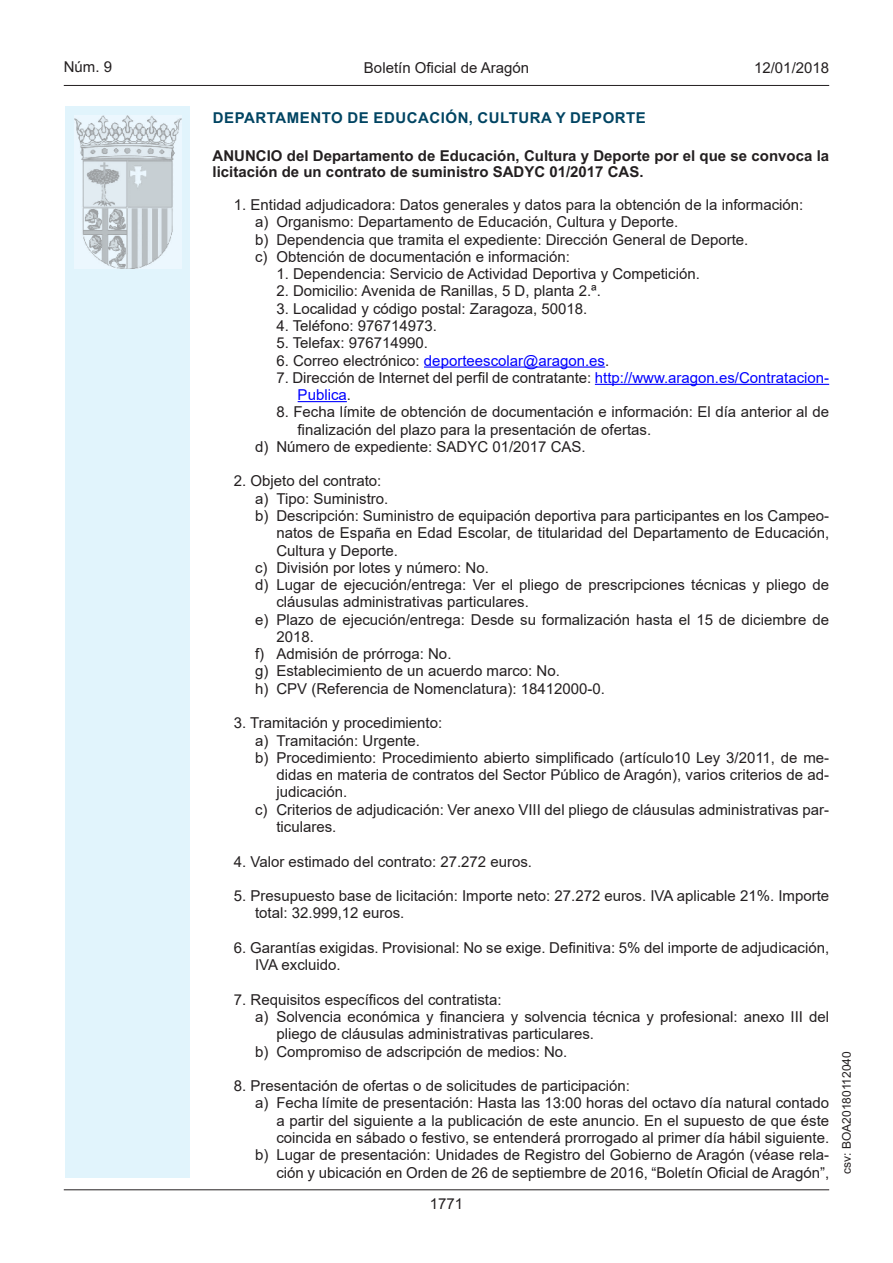
<style>
.page{position:relative;width:893px;height:1263px;background:#fff}
.page>*{position:absolute;margin:0;border:0;box-sizing:border-box;transform-origin:0 0}
.Sangrado_02{font:15px/17.2px "Arial";color:#231f20}
.Sangrado_05{font:15px/17.2px "Arial";color:#231f20}
.inicio_de_parrafo{font:15px "Arial";color:#231f20}
.Sangrado_01{font:15px/17.2px "Arial";color:#231f20}
.Titulo_text{font:700 15px/16.5px "Arial";color:#231f20}
.Sangrado_05-2{font:15px "Arial";color:#00f}
.emisor_text{font:700 15px "Arial";letter-spacing:.035em;color:#004462}
.estilo_head-c{font:15px "Arial";color:#231f20}
.estilo_head-d{font:15px "Arial MT2";color:#231f20}
.estilo_head-i{font:15px "Arial MT2";color:#231f20}
.numero_pagina{font:15px "Arial MT2";color:#231f20}
.estilo_head-i-2{font:12px "Arial MT2";color:#231f20}
.s1{color:#231f20}
.s2{font-family:"Arial MT2";color:#231f20}
.s3{color:#00f}
.s4{font-family:"Arial MT2";color:#00f}
.s5{font-family:"Arial MT2"}
</style>
<div class="page">
<div style="left:65px;top:106px;width:125px;height:1072px;background:#e1f4fc"></div>
<img style="left:75px;top:115px;width:106px;height:153px">
<hr style="left:64px;top:85px;width:765px;height:1px;background:#231f20">
<hr style="left:64px;top:1189px;width:765px;height:1px;background:#231f20">
<hr style="left:424px;top:366px;width:181px;height:2px;background:#00f">
<hr style="left:595px;top:384px;width:234px;height:1px;background:#00f">
<hr style="left:298px;top:401px;width:49px;height:1px;background:#00f">
<p class="estilo_head-i" style="left:64px;top:57px;width:50px">Núm. 9</p>
<p class="estilo_head-c" style="left:364px;top:57px;width:167px">Boletín Oficial de Aragón</p>
<p class="estilo_head-d" style="left:754px;top:57px;width:77px">12/01/2018</p>
<p class="emisor_text" style="left:213px;top:107px;width:435px">DEPARTAMENTO DE EDUCACIÓN, CULTURA Y DEPORTE</p>
<p class="Titulo_text" style="left:213px;top:147px;width:618px">ANUNCIO del Departamento de Educación, Cultura y Deporte por el que se convoca la licitación de un contrato de suministro SADYC 01/2017 CAS.</p>
<p class="inicio_de_parrafo" style="left:234px;top:194px;width:571px">1. Entidad adjudicadora: Datos generales y datos para la obtención de la información:</p>
<p class="Sangrado_02" style="left:255px;top:213px;width:425px">a) Organismo: Departamento de Educación, Cultura y Deporte.</p>
<p class="Sangrado_02" style="left:255px;top:231px;width:495px">b) Dependencia que tramita el expediente: Dirección General de Deporte.</p>
<p class="Sangrado_02" style="left:255px;top:248px;width:316px">c) Obtención de documentación e información:</p>
<p class="Sangrado_05" style="left:276px;top:265px;width:425px">1. Dependencia: Servicio de Actividad Deportiva y Competición.</p>
<p class="Sangrado_05" style="left:276px;top:282px;width:326px">2. Domicilio: Avenida de Ranillas, 5 D, planta 2.ª.</p>
<p class="Sangrado_05" style="left:276px;top:300px;width:313px">3. Localidad y código postal: Zaragoza, 50018.</p>
<p class="Sangrado_05" style="left:276px;top:317px;width:162px">4. Teléfono: 976714973.</p>
<p class="Sangrado_05" style="left:276px;top:334px;width:153px">5. Telefax: 976714990.</p>
<p class="Sangrado_05-2" style="left:276px;top:350px;width:334px"><span class="s1">6. Correo electrónico:</span> deporteescolar@aragon.es<span class="s2">.</span></p>
<p class="Sangrado_05" style="left:298px;top:369px;width:533px;text-indent:-21px">7. Dirección de Internet del perfil de contratante: <span class="s3">http://www.aragon.es/Contratacion</span><span class="s4">-<br></span><span class="s3">Publica</span><span class="s5">.</span></p>
<p class="Sangrado_05" style="left:298px;top:403px;width:533px;text-indent:-21px">8. Fecha límite de obtención de documentación e información: El día anterior al de finalización del plazo para la presentación de ofertas.</p>
<p class="Sangrado_02" style="left:255px;top:438px;width:332px">d) Número de expediente: SADYC 01/2017 CAS.</p>
<p class="inicio_de_parrafo" style="left:234px;top:471px;width:149px">2. Objeto del contrato:</p>
<p class="Sangrado_02" style="left:255px;top:490px;width:135px">a) Tipo: Suministro.</p>
<p class="Sangrado_02" style="left:276px;top:507px;width:554px;text-align:justify;text-indent:-21px">b) Descripción: Suministro de equipación deportiva para participantes en los Campeo&shy;natos de España en Edad Escolar, de titularidad del Departamento de Educación, Cultura y Deporte.</p>
<p class="Sangrado_02" style="left:255px;top:559px;width:235px">c) División por lotes y número: No.</p>
<p class="Sangrado_02" style="left:276px;top:576px;width:554px;text-indent:-21px">d) Lugar de ejecución/entrega: Ver el pliego de prescripciones técnicas y pliego de cláusulas administrativas particulares.</p>
<p class="Sangrado_02" style="left:276px;top:611px;width:554px;text-indent:-21px">e) Plazo de ejecución/entrega: Desde su formalización hasta el 15 de diciembre de<br><span class="s5">2018.</span></p>
<p class="Sangrado_02" style="left:255px;top:645px;width:198px">f) Admisión de prórroga: No.</p>
<p class="Sangrado_02" style="left:255px;top:662px;width:306px">g) Establecimiento de un acuerdo marco: No.</p>
<p class="Sangrado_02" style="left:255px;top:680px;width:351px">h) CPV (Referencia de Nomenclatura): 18412000-0.</p>
<p class="inicio_de_parrafo" style="left:234px;top:713px;width:210px">3. Tramitación y procedimiento:</p>
<p class="Sangrado_02" style="left:255px;top:732px;width:166px">a) Tramitación: Urgente.</p>
<p class="Sangrado_02" style="left:276px;top:749px;width:554px;text-align:justify;text-indent:-21px">b) Procedimiento: Procedimiento abierto simplificado (artículo10 Ley 3/2011, de me&shy;didas en materia de contratos del Sector Público de Aragón), varios criterios de ad&shy;judicación.</p>
<p class="Sangrado_02" style="left:276px;top:801px;width:554px;text-indent:-21px">c) Criterios de adjudicación: Ver anexo VIII del pliego de cláusulas administrativas par&shy;ticulares.</p>
<p class="inicio_de_parrafo" style="left:234px;top:851px;width:300px">4. Valor estimado del contrato: 27.272 euros.</p>
<p class="Sangrado_01" style="left:255px;top:887px;width:576px;text-indent:-21px">5. Presupuesto base de licitación: Importe neto: 27.272 euros. IVA aplicable 21%. Importe total: 32.999,12 euros.</p>
<p class="Sangrado_01" style="left:255px;top:939px;width:576px;text-indent:-21px">6. Garantías exigidas. Provisional: No se exige. Definitiva: 5% del importe de adjudicación,<br>IVA excluido.</p>
<p class="inicio_de_parrafo" style="left:234px;top:989px;width:269px">7. Requisitos específicos del contratista:</p>
<p class="Sangrado_02" style="left:276px;top:1008px;width:554px;text-indent:-21px">a) Solvencia económica y financiera y solvencia técnica y profesional: anexo III del pliego de cláusulas administrativas particulares.</p>
<p class="Sangrado_02" style="left:255px;top:1042px;width:314px">b) Compromiso de adscripción de medios: No.</p>
<p class="inicio_de_parrafo" style="left:234px;top:1075px;width:398px">8. Presentación de ofertas o de solicitudes de participación:</p>
<p class="Sangrado_02" style="left:276px;top:1094px;width:554px;text-align:justify;text-indent:-21px">a) Fecha límite de presentación: Hasta las 13:00 horas del octavo día natural contado a partir del siguiente a la publicación de este anuncio. En el supuesto de que éste coincida en sábado o festivo, se entenderá prorrogado al primer día hábil siguiente.</p>
<p class="Sangrado_02" style="left:255px;top:1146px;width:576px;text-align:right">b) Lugar de presentación: Unidades de Registro del Gobierno de Aragón (véase rela&shy;ción y ubicación en Orden de 26 de septiembre de 2016, “Boletín Oficial de Aragón”,</p>
<p class="numero_pagina" style="left:430px;top:1193px;width:35px">1771</p>
<p class="estilo_head-i-2" style="left:838px;top:1174px;width:124px;rotate:-90deg">csv: BOA20180112040</p>
</div>
